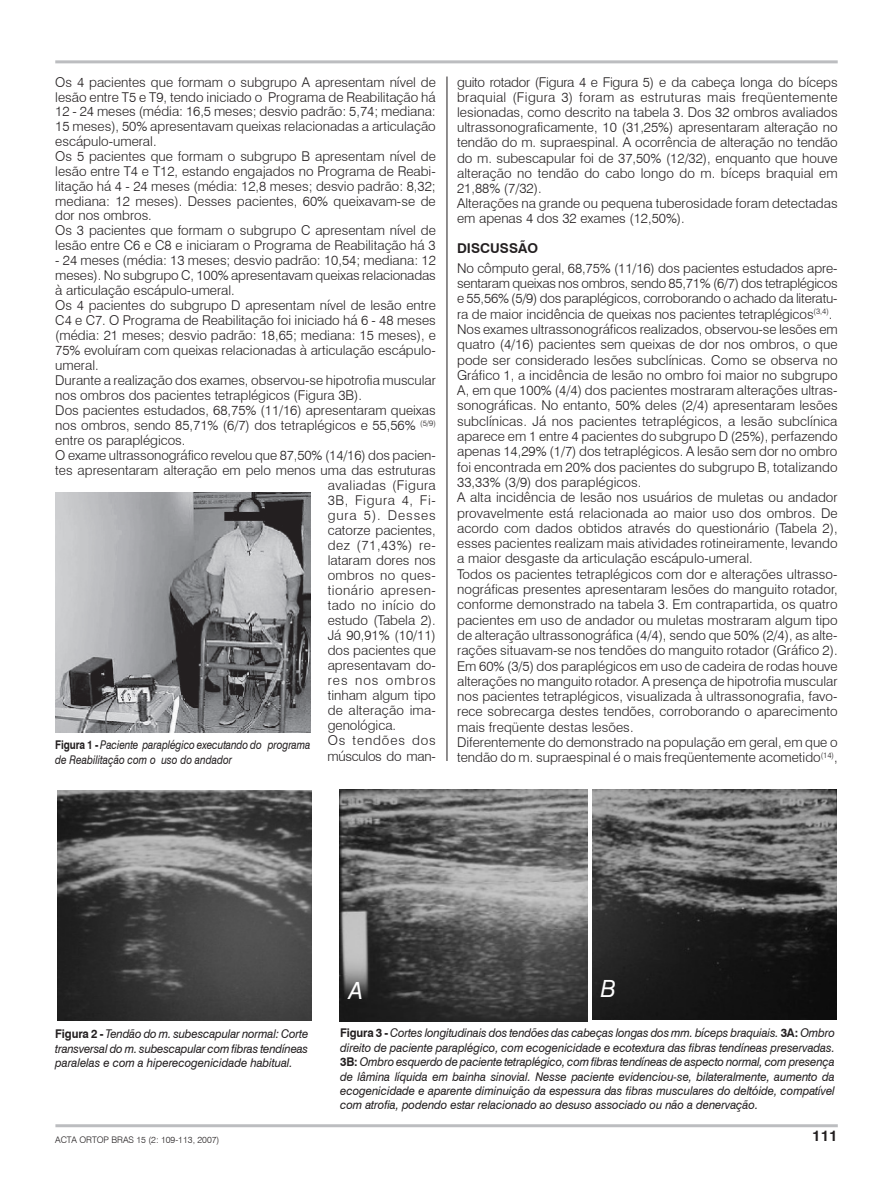
<style>
.page{position:relative;width:893px;height:1188px;background:#fff}
.page>*{position:absolute;margin:0;border:0;box-sizing:border-box;transform-origin:0 0}
.t1{font:italic 23.7px "Swiss 721 BT";color:#fff;scale:.95 1}
.t2{font:700 15px "Swiss 721 BT";color:#231f20}
.t3{font:300 13.5px/15.3px "Swiss 721 BT";color:#231f20}
.t4{font:300 13.5px "Swiss 721 BT";letter-spacing:.025em;color:#231f20}
.t5{font:300 13.5px "Swiss 721 BT";letter-spacing:.065em;color:#231f20}
.t6{font:300 13.5px "Swiss 721 BT";letter-spacing:.03em;color:#231f20}
.t7{font:300 13.5px "Swiss 721 BT";letter-spacing:.035em;color:#231f20}
.t8{font:300 13.5px "Swiss 721 BT";letter-spacing:.045em;color:#231f20}
.t9{font:300 13.5px "Swiss 721 BT";letter-spacing:-.02em;color:#231f20}
.t10{font:300 13.5px "Swiss 721 BT";letter-spacing:.075em;color:#231f20}
.t11{font:700 13.5px "Swiss 721 BT";color:#231f20}
.t12{font:italic 12px/14.4px "Swiss 721 BT";letter-spacing:-.005em;color:#231f20;text-align:justify;scale:.95 1}
.t13{font:italic 12px/14.4px "Swiss 721 BT";letter-spacing:-.005em;color:#231f20;scale:.84 1}
.t14{font:300 9px "Swiss 721 BT";color:#231f20}
.s1{font-weight:700;font-style:normal}
</style>
<div class="page">
<hr style="left:55px;top:60px;width:783px;height:3px;background:#bcbdc0">
<hr style="left:55px;top:1124px;width:783px;height:3px;background:#bcbdc0">
<hr style="left:447px;top:77px;width:1px;height:684px;background:#231f20">
<img style="left:57px;top:791px;width:254px;height:229px">
<img style="left:340px;top:790px;width:248px;height:231px">
<img style="left:593px;top:790px;width:243px;height:230px">
<img style="left:55px;top:493px;width:256px;height:239px">
<p class="t3" style="left:55px;top:74px;width:382px;line-height:14.9px">Os 4 pacientes que formam o subgrupo A apresentam nível de lesão entre T5 e T9, tendo iniciado o Programa de Reabilitação há 12 - 24 meses (média: 16,5 meses; desvio padrão: 5,74; mediana:<br>15 meses), 50% apresentavam queixas relacionadas a articulação escápulo-umeral.<br>Os 5 pacientes que formam o subgrupo B apresentam nível de lesão entre T4 e T12, estando engajados no Programa de Reabi&shy;litação há 4 - 24 meses (média: 12,8 meses; desvio padrão: 8,32; mediana: 12 meses). Desses pacientes, 60% queixavam-se de dor nos ombros.<br>Os 3 pacientes que formam o subgrupo C apresentam nível de lesão entre C6 e C8 e iniciaram o Programa de Reabilitação há 3</p>
<p class="t3" style="left:55px;top:253px;width:382px">- 24 meses (média: 13 meses; desvio padrão: 10,54; mediana: 12</p>
<p class="t3" style="left:55px;top:268px;width:382px">meses). No subgrupo C, 100% apresentavam queixas relacionadas</p>
<p class="t3" style="left:55px;top:283px;width:181px">à articulação escápulo-umeral.</p>
<p class="t3" style="left:55px;top:298px;width:382px">Os 4 pacientes do subgrupo D apresentam nível de lesão entre</p>
<p class="t3" style="left:55px;top:313px;width:382px">C4 e C7. O Programa de Reabilitação foi iniciado há 6 - 48 meses</p>
<p class="t3" style="left:55px;top:328px;width:382px">(média: 21 meses; desvio padrão: 18,65; mediana: 15 meses), e</p>
<p class="t3" style="left:55px;top:343px;width:382px">75% evoluíram com queixas relacionadas à articulação escápulo-</p>
<p class="t3" style="left:55px;top:358px;width:45px">umeral.</p>
<p class="t3" style="left:55px;top:373px;width:382px">Durante a realização dos exames, observou-se hipotrofia muscular</p>
<p class="t3" style="left:55px;top:388px;width:308px">nos ombros dos pacientes tetraplégicos (Figura 3B).</p>
<p class="t3" style="left:55px;top:403px;width:382px">Dos pacientes estudados, 68,75% (11/16) apresentaram queixas</p>
<p class="t3" style="left:55px;top:418px;width:382px">nos ombros, sendo 85,71% (6/7) dos tetraplégicos e 55,56% <sup>(5/9)</sup></p>
<p class="t3" style="left:55px;top:433px;width:132px">entre os paraplégicos.</p>
<p class="t3" style="left:55px;top:448px;width:382px">O exame ultrassonográfico revelou que 87,50% (14/16) dos pacien-</p>
<p class="t3" style="left:55px;top:463px;width:382px">tes apresentaram alteração em pelo menos uma das estruturas</p>
<p class="t6" style="left:328px;top:477px;width:110px">avaliadas (Figura</p>
<p class="t8" style="left:328px;top:492px;width:110px">3B, Figura 4, Fi-</p>
<p class="t5" style="left:328px;top:507px;width:110px">gura 5). Desses</p>
<p class="t3" style="left:328px;top:523px;width:110px">catorze pacientes,</p>
<p class="t3" style="left:328px;top:538px;width:110px">dez (71,43%) re-</p>
<p class="t3" style="left:328px;top:553px;width:110px">lataram dores nos</p>
<p class="t4" style="left:328px;top:567px;width:110px">ombros no ques-</p>
<p class="t7" style="left:328px;top:582px;width:110px">tionário apresen-</p>
<p class="t4" style="left:328px;top:597px;width:110px">tado no início do</p>
<p class="t3" style="left:328px;top:613px;width:110px">estudo (Tabela 2).</p>
<p class="t3" style="left:328px;top:628px;width:110px">Já 90,91% (10/11)</p>
<p class="t3" style="left:328px;top:643px;width:110px">dos pacientes que</p>
<p class="t3" style="left:328px;top:658px;width:110px">apresentavam do-</p>
<p class="t10" style="left:328px;top:672px;width:110px">res nos ombros</p>
<p class="t3" style="left:328px;top:688px;width:110px">tinham algum tipo</p>
<p class="t3" style="left:328px;top:703px;width:110px">de alteração ima-</p>
<p class="t3" style="left:328px;top:718px;width:70px">genológica.</p>
<p class="t5" style="left:328px;top:732px;width:110px">Os tendões dos</p>
<p class="t9" style="left:327px;top:748px;width:110px">músculos do man-</p>
<p class="t13" style="left:55px;top:738px;width:305px"><span class="s1">Figura 1 -</span> Paciente paraplégico executando do programa de Reabilitação com o uso do andador</p>
<p class="t3" style="left:457px;top:74px;width:382px">guito rotador (Figura 4 e Figura 5) e da cabeça longa do bíceps braquial (Figura 3) foram as estruturas mais freqüentemente lesionadas, como descrito na tabela 3. Dos 32 ombros avaliados ultrassonograficamente, 10 (31,25%) apresentaram alteração no tendão do m. supraespinal. A ocorrência de alteração no tendão do m. subescapular foi de 37,50% (12/32), enquanto que houve alteração no tendão do cabo longo do m. bíceps braquial em 21,88% (7/32).<br>Alterações na grande ou pequena tuberosidade foram detectadas em apenas 4 dos 32 exames (12,50%).</p>
<p class="t11" style="left:457px;top:240px;width:82px">DISCUSSÃO</p>
<p class="t3" style="left:457px;top:260px;width:382px">No cômputo geral, 68,75% (11/16) dos pacientes estudados apre&shy;sentaram queixas nos ombros, sendo 85,71% (6/7) dos tetraplégicos e 55,56% (5/9) dos paraplégicos, corroborando o achado da literatu&shy;ra de maior incidência de queixas nos pacientes tetraplégicos<sup>(3,4)</sup>.<br>Nos exames ultrassonográficos realizados, observou-se lesões em quatro (4/16) pacientes sem queixas de dor nos ombros, o que pode ser considerado lesões subclínicas. Como se observa no Gráfico 1, a incidência de lesão no ombro foi maior no subgrupo A, em que 100% (4/4) dos pacientes mostraram alterações ultras&shy;sonográficas. No entanto, 50% deles (2/4) apresentaram lesões subclínicas. Já nos pacientes tetraplégicos, a lesão subclínica aparece em 1 entre 4 pacientes do subgrupo D (25%), perfazendo apenas 14,29% (1/7) dos tetraplégicos. A lesão sem dor no ombro foi encontrada em 20% dos pacientes do subgrupo B, totalizando 33,33% (3/9) dos paraplégicos.<br>A alta incidência de lesão nos usuários de muletas ou andador provavelmente está relacionada ao maior uso dos ombros. De acordo com dados obtidos através do questionário (Tabela 2), esses pacientes realizam mais atividades rotineiramente, levando a maior desgaste da articulação escápulo-umeral.<br>Todos os pacientes tetraplégicos com dor e alterações ultrasso&shy;nográficas presentes apresentaram lesões do manguito rotador, conforme demonstrado na tabela 3. Em contrapartida, os quatro pacientes em uso de andador ou muletas mostraram algum tipo de alteração ultrassonográfica (4/4), sendo que 50% (2/4), as alte&shy;rações situavam-se nos tendões do manguito rotador (Gráfico 2).<br>Em 60% (3/5) dos paraplégicos em uso de cadeira de rodas houve alterações no manguito rotador. A presença de hipotrofia muscular nos pacientes tetraplégicos, visualizada à ultrassonografia, favo&shy;rece sobrecarga destes tendões, corroborando o aparecimento mais freqüente destas lesões.<br>Diferentemente do demonstrado na população em geral, em que o tendão do m. supraespinal é o mais freqüentemente acometido<sup>(14)</sup>,</p>
<h1 class="t1" style="left:349px;top:976px;width:16px">A</h1>
<h1 class="t1" style="left:601px;top:974px;width:17px">B</h1>
<p class="t12" style="left:55px;top:1027px;width:268px"><span class="s1">Figura 2 -</span> Tendão do m. subescapular normal: Corte transversal do m. subescapular com fibras tendíneas paralelas e com a hiperecogenicidade habitual.</p>
<p class="t12" style="left:340px;top:1026px;width:522px"><span class="s1">Figura 3 -</span> Cortes longitudinais dos tendões das cabeças longas dos mm. bíceps braquiais. <span class="s1">3A:</span> Ombro direito de paciente paraplégico, com ecogenicidade e ecotextura das fibras tendíneas preservadas.<br><span class="s1">3B:</span> Ombro esquerdo de paciente tetraplégico, com fibras tendíneas de aspecto normal, com presença de lâmina líquida em bainha sinovial. Nesse paciente evidenciou-se, bilateralmente, aumento da ecogenicidade e aparente diminuição da espessura das fibras musculares do deltóide, compatível com atrofia, podendo estar relacionado ao desuso associado ou não a denervação.</p>
<p class="t14" style="left:55px;top:1135px;width:166px">ACTA ORTOP BRAS 15 (2: 109-113, 2007)</p>
<p class="t2" style="left:812px;top:1127px;width:27px">111</p>
</div>
